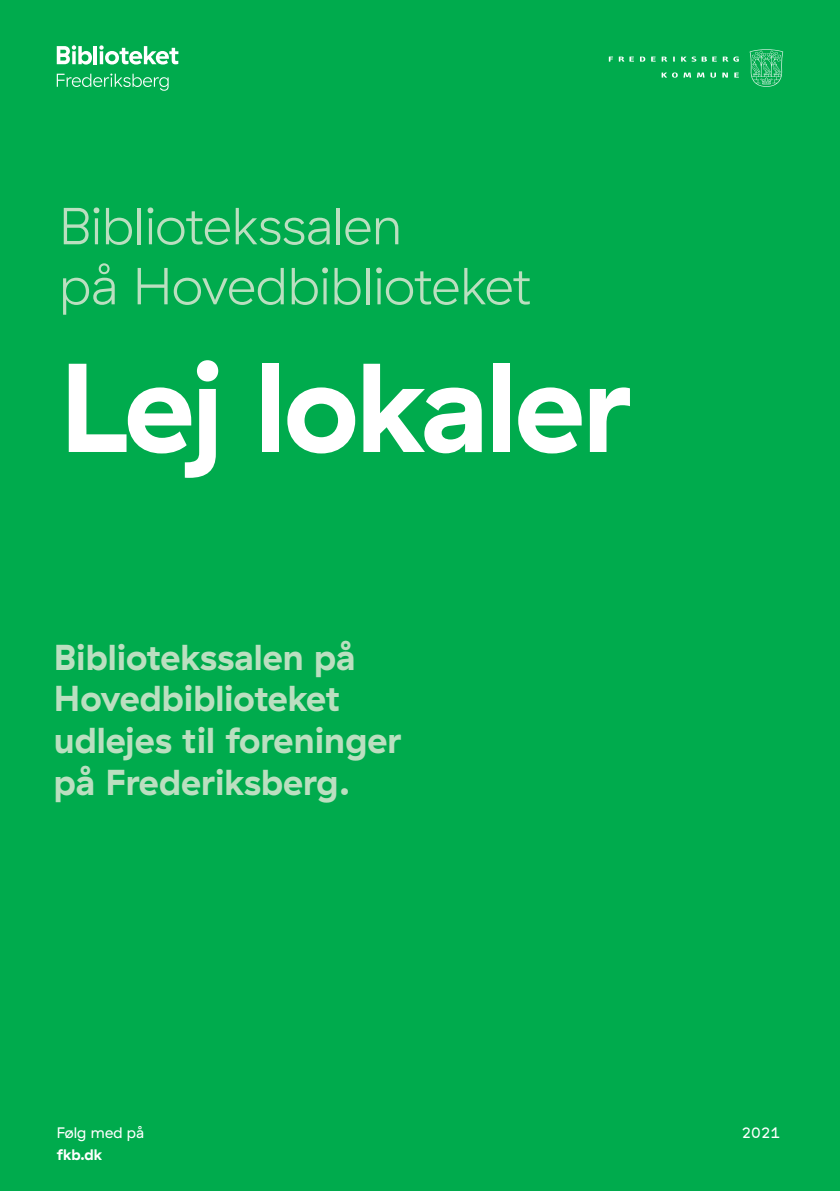
<style>
.page{position:relative;width:840px;height:1191px;background:#fff}
.page>*{position:absolute;margin:0;border:0;box-sizing:border-box;transform-origin:0 0}
.Rubrik_80{font:700 126px "GT Haptikalt";letter-spacing:-.02em;color:#fff}
.Label_stor_30{font:300 52px/60px "GT Haptikalt";color:#bbdfc0}
.Manchet_Bold{font:700 36px/41.6px "GT Haptikalt";color:#bbdfc0}
.Time_Event__regular{font:15.2px "GT Haptikalt";color:#fff}
.Dates__Bold{font:700 15.2px "GT Haptikalt";color:#fff}
.Dates__Bold-2{font:15.2px "GT Haptikalt";color:#fff}
</style>
<div class="page">
<div style="left:0;top:0;width:839px;height:1191px;background:#00ab4d"></div>
<svg style="left:57px;top:45px;width:35px;height:20px"></svg>
<hr style="left:94px;top:46px;width:3px;height:18px;background:#fff">
<svg style="left:99px;top:45px;width:79px;height:20px"></svg>
<svg style="left:57px;top:74px;width:111px;height:17px"></svg>
<svg style="left:608px;top:49px;width:174px;height:38px"></svg>
<p class="Label_stor_30" style="left:59px;top:197px;width:473px">Bibliotekssalen<br>på Hovedbiblioteket</p>
<p class="Rubrik_80" style="left:59px;top:331px;width:573px">Lej lokaler</p>
<p class="Manchet_Bold" style="left:54px;top:636px;width:303px">Bibliotekssalen på<br>Hovedbiblioteket</p>
<p class="Manchet_Bold" style="left:54px;top:719px;width:349px">udlejes til foreninger på Frederiksberg.</p>
<p class="Time_Event__regular" style="left:57px;top:1124px;width:89px">Følg med på</p>
<p class="Dates__Bold" style="left:57px;top:1145px;width:47px">fkb.dk</p>
<p class="Dates__Bold-2" style="left:741px;top:1124px;width:40px">2021</p>
</div>
